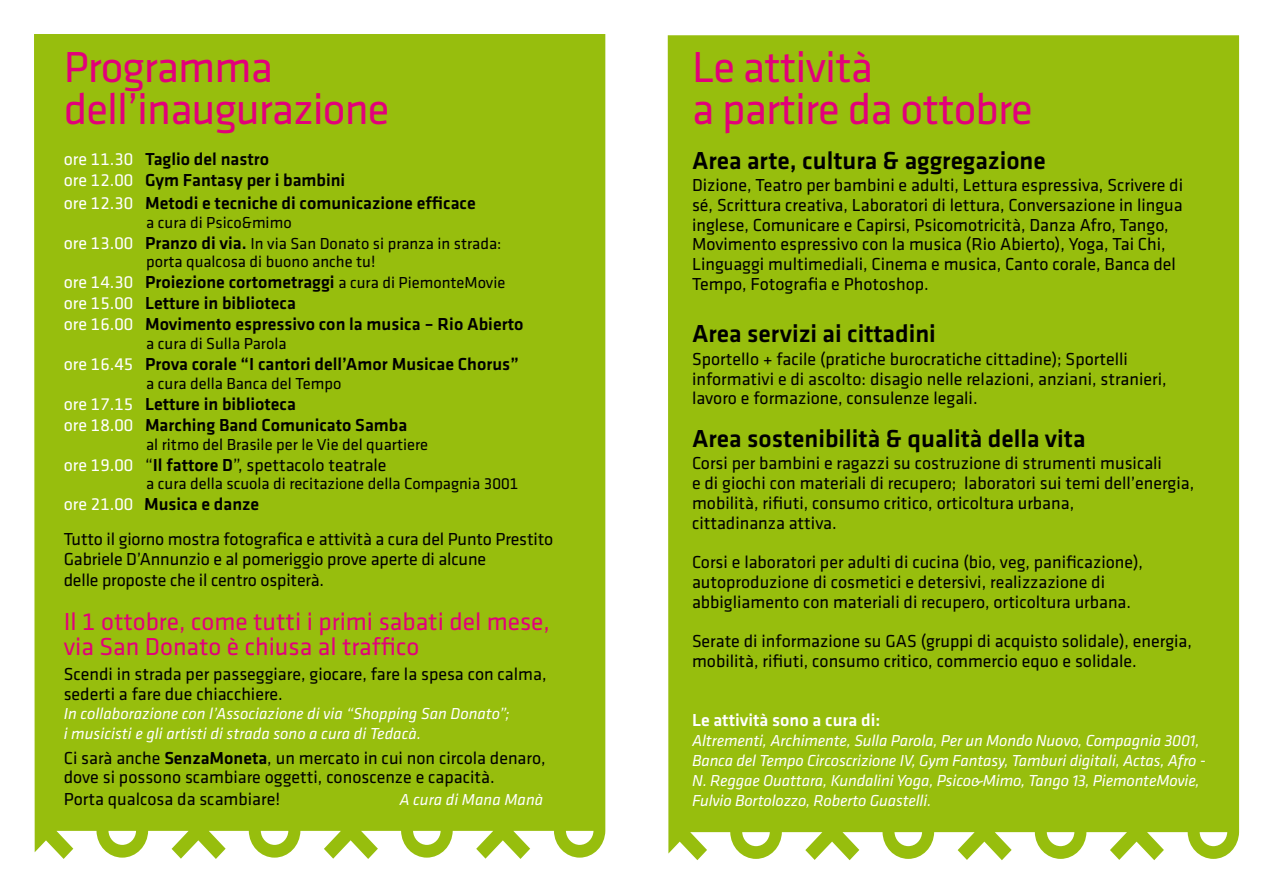
<style>
.page{position:relative;width:1276px;height:893px;background:#fff}
.page>*{position:absolute;margin:0;border:0;box-sizing:border-box;transform-origin:0 0}
.t1{font:45px/42px "Klavika Regular TF";letter-spacing:-.02em;color:#e2007a}
.t2{font:25.5px "Klavika Medium TF";color:#000}
.t3{font:25.5px/25.5px "Klavika Regular TF";color:#e2007a}
.t4{font:18px/19.8px "Klavika Regular TF";color:#000}
.t5{font:18px/21px "Klavika Medium TF";color:#000}
.t6{font:18px "Klavika Medium TF";color:#fff}
.t7{font:italic 16.5px/19.8px "Klavika";letter-spacing:-.01em;color:#fff}
.t8{font:16.5px/21px "Klavika Regular TF";color:#000}
.s1{font-family:"Klavika Regular TF";color:#fff}
.s2{font-size:18px;color:#fff}
.s3{font-family:"Klavika Medium TF";font-size:18px}
.s4{font-family:"Klavika Regular TF";font-size:16.5px}
.s5{color:#fff}
.s6{font-family:"Klavika Medium TF"}
</style>
<div class="page">
<div style="left:34px;top:34px;width:571px;height:825px;background:#97be0d"></div>
<div style="left:668px;top:35px;width:571px;height:825px;background:#97be0d"></div>
<h1 class="t1" style="left:64px;top:47px;width:327px">Programma dell’inaugurazione</h1>
<p class="t5" style="left:64px;top:149px;width:413px;line-height:21.8px"><span class="s1">ore 11.30</span> Taglio del nastro<br><span class="s1">ore 12.00</span> Gym Fantasy per i bambini<br><span class="s1">ore 12.30</span> Metodi e tecniche di comunicazione efficace</p>
<p class="t8" style="left:64px;top:212px;width:439px;text-indent:82px">a cura di Psico&amp;mimo<br><span class="s2">ore 13.00</span> <span class="s3">Pranzo di via.</span> In via San Donato si pranza in strada:</p>
<p class="t8" style="left:146px;top:252px;width:231px">porta qualcosa di buono anche tu!</p>
<p class="t5" style="left:64px;top:272px;width:461px"><span class="s1">ore 14.30</span> Proiezione cortometraggi <span class="s4">a cura di PiemonteMovie </span><span class="s1">ore 15.00</span> Letture in biblioteca<br><span class="s1">ore 16.00</span> Movimento espressivo con la musica – Rio Abierto</p>
<p class="t8" style="left:146px;top:333px;width:142px">a cura di Sulla Parola</p>
<p class="t5" style="left:64px;top:354px;width:457px"><span class="s1">ore 16.45</span> Prova corale “I cantori dell’Amor Musicae Chorus”</p>
<p class="t8" style="left:146px;top:373px;width:197px">a cura della Banca del Tempo</p>
<p class="t5" style="left:64px;top:394px;width:345px"><span class="s1">ore 17.15</span> Letture in biblioteca<br><span class="s1">ore 18.00</span> Marching Band Comunicato Samba</p>
<p class="t8" style="left:146px;top:434px;width:283px">al ritmo del Brasile per le Vie del quartiere</p>
<p class="t4" style="left:64px;top:455px;width:324px"><span class="s5">ore 19.00</span> “<span class="s6">Il fattore D</span>”, spettacolo teatrale</p>
<p class="t8" style="left:146px;top:474px;width:374px">a cura della scuola di recitazione della Compagnia 3001</p>
<p class="t5" style="left:64px;top:494px;width:197px"><span class="s1">ore 21.00</span> Musica e danze</p>
<p class="t4" style="left:64px;top:529px;width:491px">Tutto il giorno mostra fotografica e attività a cura del Punto Prestito<br>Gabriele D’Annunzio e al pomeriggio prove aperte di alcune</p>
<p class="t4" style="left:64px;top:571px;width:262px">delle proposte che il centro ospiterà.</p>
<h2 class="t3" style="left:64px;top:609px;width:488px">Il 1 ottobre, come tutti i primi sabati del mese, via San Donato è chiusa al traffico</h2>
<p class="t4" style="left:64px;top:664px;width:484px">Scendi in strada per passeggiare, giocare, fare la spesa con calma, sederti a fare due chiacchiere.</p>
<p class="t7" style="left:64px;top:704px;width:447px">In collaborazione con l’Associazione di via “Shopping San Donato”; i musicisti e gli artisti di strada sono a cura di Tedacà.</p>
<p class="t4" style="left:64px;top:748px;width:483px">Ci sarà anche <span class="s6">SenzaMoneta</span>, un mercato in cui non circola denaro, dove si possono scambiare oggetti, conoscenze e capacità.</p>
<p class="t4" style="left:64px;top:789px;width:218px">Porta qualcosa da scambiare!</p>
<p class="t7" style="left:399px;top:790px;width:145px">A cura di Mana Manà</p>
<h1 class="t1" style="left:692px;top:47px;width:342px">Le attività<br>a partire da ottobre</h1>
<h2 class="t2" style="left:692px;top:146px;width:355px">Area arte, cultura &amp; aggregazione</h2>
<p class="t4" style="left:692px;top:176px;width:492px">Dizione, Teatro per bambini e adulti, Lettura espressiva, Scrivere di sé, Scrittura creativa, Laboratori di lettura, Conversazione in lingua inglese, Comunicare e Capirsi, Psicomotricità, Danza Afro, Tango, Movimento espressivo con la musica (Rio Abierto), Yoga, Tai Chi, Linguaggi multimediali, Cinema e musica, Canto corale, Banca del Tempo, Fotografia e Photoshop.</p>
<h2 class="t2" style="left:692px;top:320px;width:245px">Area servizi ai cittadini</h2>
<p class="t4" style="left:692px;top:349px;width:476px">Sportello + facile (pratiche burocratiche cittadine); Sportelli informativi e di ascolto: disagio nelle relazioni, anziani, stranieri, lavoro e formazione, consulenze legali.</p>
<h2 class="t2" style="left:692px;top:424px;width:395px">Area sostenibilità &amp; qualità della vita</h2>
<p class="t4" style="left:692px;top:454px;width:504px">Corsi per bambini e ragazzi su costruzione di strumenti musicali<br>e di giochi con materiali di recupero; laboratori sui temi dell’energia, mobilità, rifiuti, consumo critico, orticoltura urbana,<br>cittadinanza attiva.</p>
<p class="t4" style="left:692px;top:553px;width:453px">Corsi e laboratori per adulti di cucina (bio, veg, panificazione), autoproduzione di cosmetici e detersivi, realizzazione di abbigliamento con materiali di recupero, orticoltura urbana.</p>
<p class="t4" style="left:692px;top:632px;width:501px">Serate di informazione su GAS (gruppi di acquisto solidale), energia, mobilità, rifiuti, consumo critico, commercio equo e solidale.</p>
<p class="t6" style="left:692px;top:710px;width:190px">Le attività sono a cura di:</p>
<p class="t7" style="left:692px;top:731px;width:515px">Altrementi, Archimente, Sulla Parola, Per un Mondo Nuovo, Compagnia 3001, Banca del Tempo Circoscrizione IV, Gym Fantasy, Tamburi digitali, Actas, Afro - N. Reggae Ouattara, Kundalini Yoga, Psico&amp;Mimo, Tango 13, PiemonteMovie, Fulvio Bortolozzo, Roberto Guastelli.</p>
</div>
